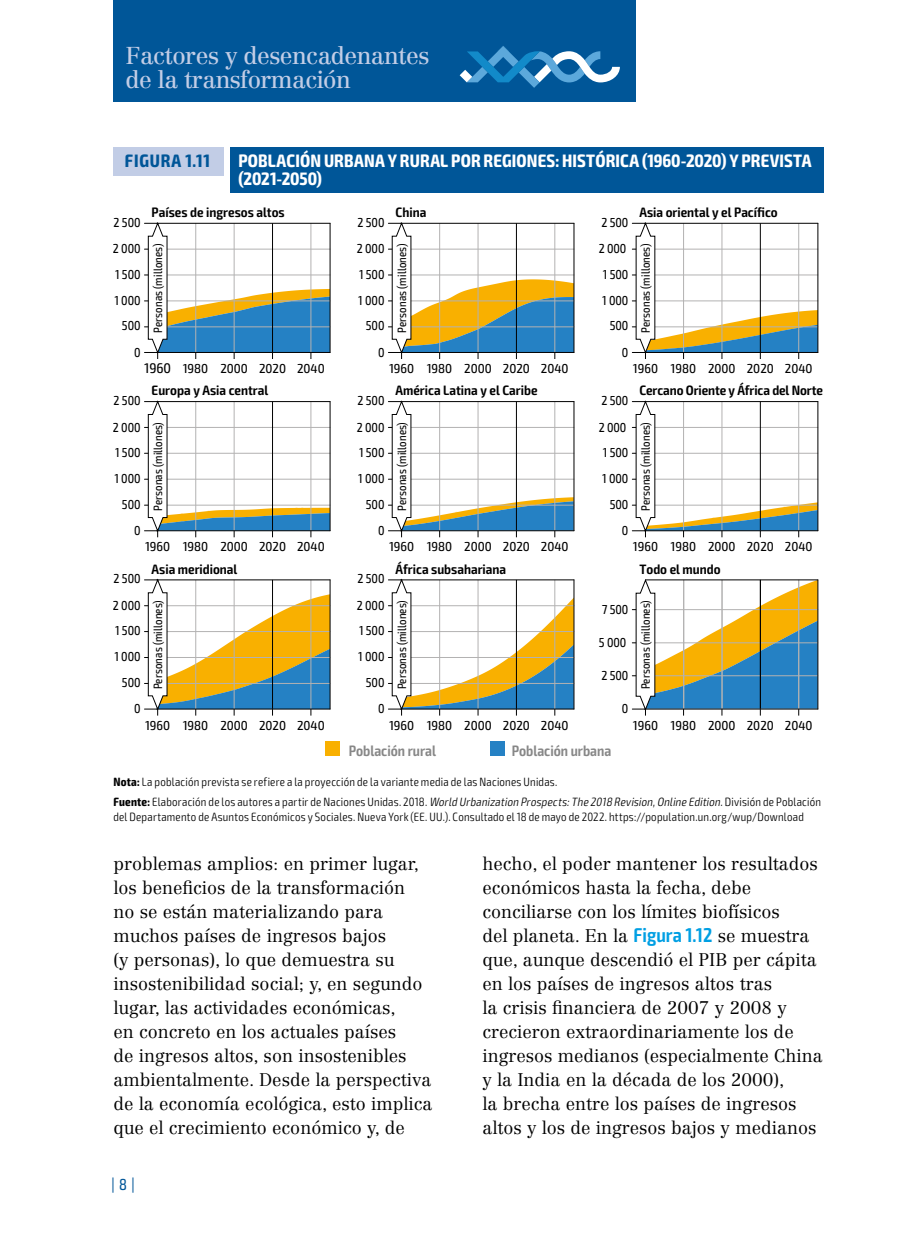
<style>
.page{position:relative;width:908px;height:1248px;background:#fff}
.page>*{position:absolute;margin:0;border:0;box-sizing:border-box;transform-origin:0 0}
.t1{font:24px/24px "Centennial LT Std";letter-spacing:-.025em;color:#c2cde6}
.t2{font:300 18px/24px "Centennial LT Std";color:#000}
.t3{font:700 condensed 18px/18px "Exo 2";letter-spacing:.01em;color:#fff}
.t4{font:700 condensed 18px "Exo 2";letter-spacing:.045em;color:#005698}
.t5{font:condensed 16px "Exo 2";color:#005698}
.t6{font:600 condensed 15px "Exo 2";color:#878787}
.t7{font:600 condensed 13.6px "Exo 2";color:#000;scale:1.06 1}
.t8{font:condensed 13px "Exo 2";color:#000;scale:1.1 1}
.t9{font:condensed 13px "Exo 2";color:#000}
.t10{font:300 condensed 12px/20.6px "Exo 2";letter-spacing:.02em;color:#000}
.t11{font:condensed 12px "Exo 2";letter-spacing:.01em;color:#000}
.s1{font-size:14px}
.s2{font-weight:700}
.s3{font-style:italic}
.s4{font-family:"Exo 2";font-weight:600;font-stretch:condensed;font-size:20px;color:#009fe3}
</style>
<div class="page">
<div style="left:113px;top:0;width:523px;height:102px;background:#005698"></div>
<svg style="left:459px;top:46px;width:160px;height:42px"></svg>
<div style="left:490px;top:741px;width:14px;height:15px;background:#2581c4"></div>
<div style="left:325px;top:741px;width:14px;height:15px;background:#f9b000"></div>
<hr style="left:573px;top:580px;width:1px;height:129px;background:#000">
<hr style="left:817px;top:223px;width:1px;height:129px;background:#000">
<hr style="left:573px;top:401px;width:1px;height:129px;background:#000">
<hr style="left:817px;top:401px;width:1px;height:129px;background:#000">
<hr style="left:817px;top:580px;width:1px;height:129px;background:#000">
<hr style="left:573px;top:223px;width:1px;height:129px;background:#000">
<svg style="left:144px;top:222px;width:186px;height:137px"></svg>
<svg style="left:388px;top:222px;width:185px;height:137px"></svg>
<svg style="left:632px;top:222px;width:185px;height:137px"></svg>
<svg style="left:144px;top:578px;width:186px;height:137px"></svg>
<svg style="left:388px;top:578px;width:185px;height:137px"></svg>
<svg style="left:144px;top:400px;width:186px;height:137px"></svg>
<svg style="left:388px;top:400px;width:185px;height:137px"></svg>
<svg style="left:632px;top:400px;width:185px;height:137px"></svg>
<svg style="left:632px;top:579px;width:185px;height:136px"></svg>
<div style="left:230px;top:147px;width:592px;height:46px;background:#005698"></div>
<div style="left:113px;top:147px;width:111px;height:29px;background:#c2cde6"></div>
<h1 class="t1" style="left:125px;top:43px;width:305px">Factores y desencadenantes de la transformación</h1>
<p class="t4" style="left:125px;top:150px;width:86px">FIGURA 1.11</p>
<p class="t3" style="left:238px;top:152px;width:574px">POBLACIÓN URBANA Y RURAL POR REGIONES: HISTÓRICA (1960-2020) Y PREVISTA (2021-2050)</p>
<p class="t9" style="left:114px;top:215px;width:28px">2 500</p>
<p class="t7" style="left:152px;top:204px;width:127px">Países de ingresos altos</p>
<p class="t9" style="left:357px;top:215px;width:28px">2 500</p>
<p class="t7" style="left:395px;top:204px;width:31px">China</p>
<p class="t9" style="left:601px;top:215px;width:28px">2 500</p>
<p class="t7" style="left:639px;top:204px;width:132px">Asia oriental y el Pacífico</p>
<p class="t9" style="left:113px;top:241px;width:29px">2 000</p>
<p class="t9" style="left:115px;top:267px;width:27px">1 500</p>
<p class="t9" style="left:114px;top:293px;width:28px">1 000</p>
<p class="t9" style="left:122px;top:318px;width:20px">500</p>
<p class="t9" style="left:356px;top:241px;width:29px">2 000</p>
<p class="t9" style="left:598px;top:241px;width:29px">2 000</p>
<p class="t11" style="left:151px;top:332px;width:90px;rotate:-90deg">Personas (millones)</p>
<p class="t11" style="left:394px;top:332px;width:90px;rotate:-90deg">Personas (millones)</p>
<p class="t11" style="left:638px;top:332px;width:90px;rotate:-90deg">Personas (millones)</p>
<p class="t9" style="left:359px;top:267px;width:27px">1 500</p>
<p class="t9" style="left:602px;top:267px;width:27px">1 500</p>
<p class="t9" style="left:358px;top:293px;width:28px">1 000</p>
<p class="t9" style="left:602px;top:293px;width:28px">1 000</p>
<p class="t9" style="left:366px;top:318px;width:20px">500</p>
<p class="t9" style="left:609px;top:318px;width:20px">500</p>
<p class="t9" style="left:134px;top:345px;width:8px">0</p>
<p class="t9" style="left:378px;top:345px;width:8px">0</p>
<p class="t9" style="left:621px;top:345px;width:8px">0</p>
<p class="t8" style="left:144px;top:361px;width:166px"><span class="s1">1960</span> 1980 2000 2020 2040</p>
<p class="t8" style="left:389px;top:361px;width:165px">1960 1980 2000 2020 2040</p>
<p class="t8" style="left:632px;top:361px;width:165px">1960 1980 2000 2020 2040</p>
<p class="t9" style="left:114px;top:393px;width:28px">2 500</p>
<p class="t7" style="left:152px;top:382px;width:112px">Europa y Asia central</p>
<p class="t9" style="left:357px;top:393px;width:28px">2 500</p>
<p class="t7" style="left:395px;top:382px;width:135px">América Latina y el Caribe</p>
<p class="t9" style="left:601px;top:393px;width:28px">2 500</p>
<p class="t7" style="left:639px;top:382px;width:174px">Cercano Oriente y África del Norte</p>
<p class="t9" style="left:113px;top:419px;width:29px">2 000</p>
<p class="t9" style="left:115px;top:445px;width:27px">1 500</p>
<p class="t9" style="left:114px;top:471px;width:28px">1 000</p>
<p class="t9" style="left:122px;top:496px;width:20px">500</p>
<p class="t9" style="left:356px;top:419px;width:29px">2 000</p>
<p class="t9" style="left:598px;top:419px;width:29px">2 000</p>
<p class="t11" style="left:151px;top:511px;width:90px;rotate:-90deg">Personas (millones)</p>
<p class="t11" style="left:394px;top:511px;width:90px;rotate:-90deg">Personas (millones)</p>
<p class="t11" style="left:638px;top:511px;width:90px;rotate:-90deg">Personas (millones)</p>
<p class="t9" style="left:359px;top:445px;width:27px">1 500</p>
<p class="t9" style="left:602px;top:445px;width:27px">1 500</p>
<p class="t9" style="left:358px;top:471px;width:28px">1 000</p>
<p class="t9" style="left:602px;top:471px;width:28px">1 000</p>
<p class="t9" style="left:366px;top:496px;width:20px">500</p>
<p class="t9" style="left:609px;top:496px;width:20px">500</p>
<p class="t9" style="left:134px;top:523px;width:8px">0</p>
<p class="t9" style="left:378px;top:523px;width:8px">0</p>
<p class="t9" style="left:621px;top:523px;width:8px">0</p>
<p class="t8" style="left:145px;top:539px;width:165px">1960 1980 2000 2020 2040</p>
<p class="t8" style="left:389px;top:539px;width:165px">1960 1980 2000 2020 2040</p>
<p class="t9" style="left:114px;top:571px;width:28px">2 500</p>
<p class="t7" style="left:152px;top:560px;width:82px">Asia meridional</p>
<p class="t9" style="left:357px;top:571px;width:28px">2 500</p>
<p class="t7" style="left:395px;top:560px;width:106px">África subsahariana</p>
<p class="t9" style="left:113px;top:598px;width:29px">2 000</p>
<p class="t9" style="left:115px;top:623px;width:27px">1 500</p>
<p class="t9" style="left:114px;top:649px;width:28px">1 000</p>
<p class="t9" style="left:122px;top:674px;width:20px">500</p>
<p class="t9" style="left:356px;top:598px;width:29px">2 000</p>
<p class="t11" style="left:151px;top:689px;width:90px;rotate:-90deg">Personas (millones)</p>
<p class="t11" style="left:394px;top:689px;width:90px;rotate:-90deg">Personas (millones)</p>
<p class="t9" style="left:359px;top:623px;width:27px">1 500</p>
<p class="t9" style="left:358px;top:649px;width:28px">1 000</p>
<p class="t9" style="left:366px;top:674px;width:20px">500</p>
<p class="t9" style="left:134px;top:701px;width:8px">0</p>
<p class="t9" style="left:378px;top:701px;width:8px">0</p>
<p class="t8" style="left:632px;top:539px;width:165px">1960 1980 2000 2020 2040</p>
<p class="t9" style="left:601px;top:601px;width:28px">7 500</p>
<p class="t9" style="left:598px;top:634px;width:29px">5 000</p>
<p class="t9" style="left:601px;top:667px;width:28px">2 500</p>
<p class="t9" style="left:621px;top:701px;width:8px">0</p>
<p class="t7" style="left:639px;top:560px;width:78px">Todo el mundo</p>
<p class="t11" style="left:638px;top:689px;width:90px;rotate:-90deg">Personas (millones)</p>
<p class="t8" style="left:145px;top:717px;width:165px">1960 1980 2000 2020 2040</p>
<p class="t8" style="left:632px;top:717px;width:165px">1960 1980 2000 2020 2040</p>
<p class="t8" style="left:389px;top:717px;width:165px">1960 1980 2000 2020 2040</p>
<p class="t6" style="left:348px;top:741px;width:89px">Población rural</p>
<p class="t6" style="left:511px;top:741px;width:101px">Población urbana</p>
<p class="t10" style="left:113px;top:771px;width:708px"><span class="s2">Nota:</span> La población prevista se refiere a la proyección de la variante media de las Naciones Unidas.<br><span class="s2">Fuente:</span> Elaboración de los autores a partir de Naciones Unidas. 2018. <span class="s3">World Urbanization Prospects:The 2018 Revision,Online Edition.</span>División de Población</p>
<p class="t10" style="left:113px;top:807px;width:691px">del Departamento de Asuntos Económicos y Sociales. Nueva York (EE. UU.). Consultado el 18 de mayo de 2022. https://population.un.org/wup/Download</p>
<p class="t2" style="left:113px;top:852px;width:320px">problemas amplios: en primer lugar, los beneficios de la transformación<br>no se están materializando para muchos países de ingresos bajos<br>(y personas), lo que demuestra su insostenibilidad social; y, en segundo lugar, las actividades económicas,<br>en concreto en los actuales países<br>de ingresos altos, son insostenibles ambientalmente. Desde la perspectiva de la economía ecológica, esto implica que el crecimiento económico y, de</p>
<p class="t2" style="left:482px;top:852px;width:342px">hecho, el poder mantener los resultados económicos hasta la fecha, debe conciliarse con los límites biofísicos<br>del planeta. En la <span class="s4">Figura 1.12</span> se muestra que, aunque descendió el PIB per cápita en los países de ingresos altos tras<br>la crisis financiera de 2007 y 2008 y crecieron extraordinariamente los de ingresos medianos (especialmente China y la India en la década de los 2000),<br>la brecha entre los países de ingresos altos y los de ingresos bajos y medianos</p>
<p class="t5" style="left:111px;top:1174px;width:25px">|8|</p>
</div>
